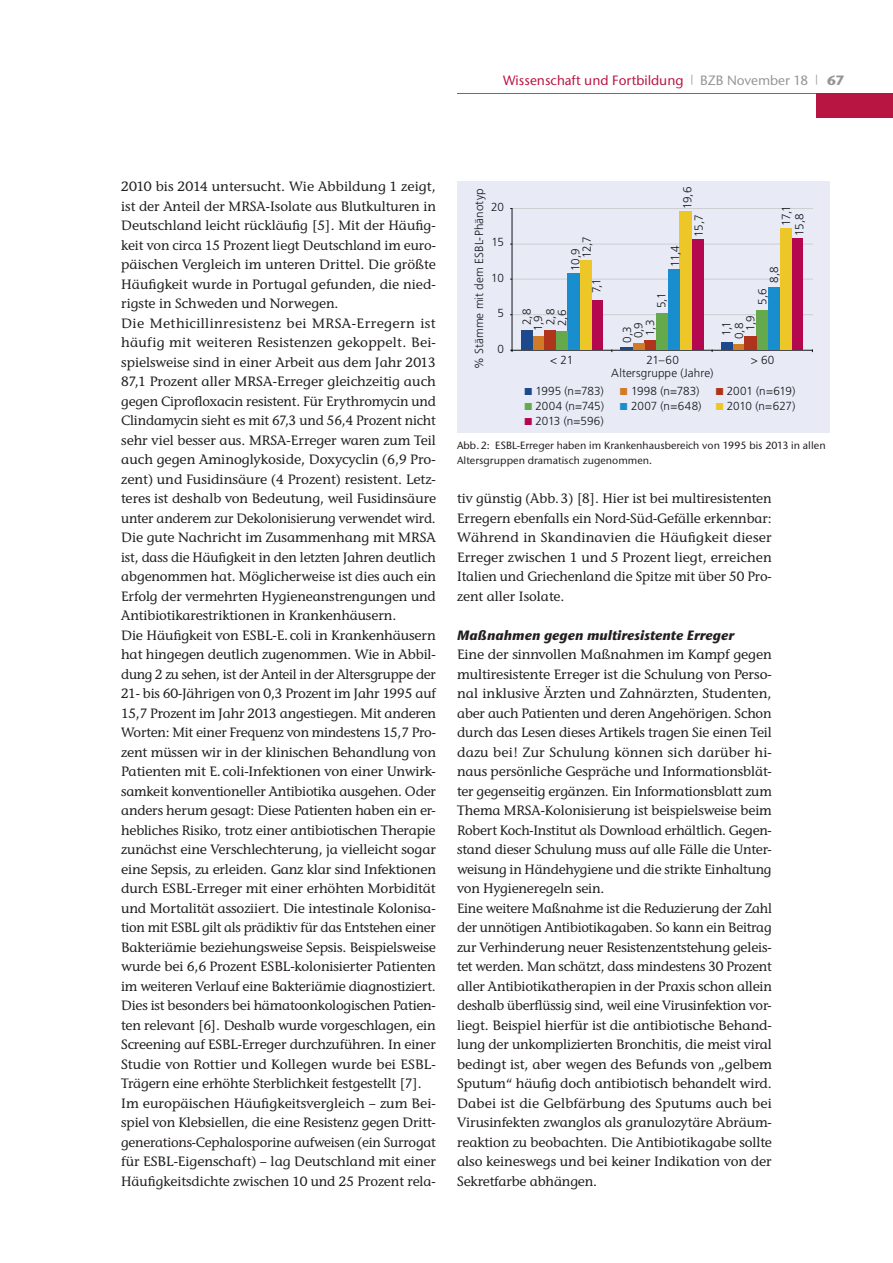
<style>
.page{position:relative;width:893px;height:1263px;background:#fff}
.page>*{position:absolute;margin:0;border:0;box-sizing:border-box;transform-origin:0 0}
.t1{font:500 13.5px/19.5px "Stone Inf ITC Std";letter-spacing:-.01em;color:#231f20}
.t2{font:500 13.5px "Stone Sans ITC Std";color:#b91542}
.t3{font:italic 700 13.5px "Stone Sans ITC Std";color:#231f20}
.t4{font:300 11.7px "Frutiger LT";letter-spacing:.005em;color:#141819}
.t5{font:500 10.5px/15px "Stone Sans ITC Std";letter-spacing:.005em;color:#231f20}
.s1{color:#939598}
.s2{font-weight:700;color:#939598}
.s3{font-family:"European Pi Three";font-weight:400;color:#1d488b}
.s4{font-family:"European Pi Three";font-weight:400;color:#d27b26}
.s5{font-family:"European Pi Three";font-weight:400;color:#ae351c}
.s6{font-family:"European Pi Three";font-weight:400;color:#64aa4d}
.s7{font-family:"European Pi Three";font-weight:400;color:#188ece}
.s8{font-family:"European Pi Three";font-weight:400;color:#edc627}
.s9{font-family:"European Pi Three";font-weight:400;color:#b3074f}
</style>
<div class="page">
<div style="left:457px;top:182px;width:372px;height:251px;background:#e8eaf6"></div>
<hr style="left:512px;top:208px;width:300px;height:1px;background:#cdcfd0">
<hr style="left:512px;top:244px;width:300px;height:1px;background:#cdcfd0">
<hr style="left:512px;top:279px;width:300px;height:1px;background:#cdcfd0">
<hr style="left:512px;top:314px;width:300px;height:1px;background:#cdcfd0">
<hr style="left:512px;top:209px;width:1px;height:141px;background:#141819">
<hr style="left:512px;top:350px;width:300px;height:1px;background:#141819">
<div style="left:591px;top:300px;width:12px;height:50px;background:#b3074f"></div>
<div style="left:692px;top:239px;width:11px;height:111px;background:#b3074f"></div>
<div style="left:791px;top:238px;width:12px;height:112px;background:#b3074f"></div>
<div style="left:580px;top:260px;width:11px;height:90px;background:#edc627"></div>
<div style="left:679px;top:211px;width:13px;height:139px;background:#edc627"></div>
<div style="left:780px;top:229px;width:11px;height:121px;background:#edc627"></div>
<div style="left:567px;top:273px;width:13px;height:77px;background:#188ece"></div>
<div style="left:668px;top:269px;width:11px;height:81px;background:#188ece"></div>
<div style="left:768px;top:288px;width:12px;height:62px;background:#188ece"></div>
<div style="left:556px;top:332px;width:11px;height:18px;background:#64aa4d"></div>
<div style="left:656px;top:314px;width:12px;height:36px;background:#64aa4d"></div>
<div style="left:756px;top:311px;width:12px;height:39px;background:#64aa4d"></div>
<div style="left:544px;top:330px;width:12px;height:20px;background:#ae351c"></div>
<div style="left:644px;top:341px;width:12px;height:9px;background:#ae351c"></div>
<div style="left:744px;top:337px;width:12px;height:13px;background:#ae351c"></div>
<div style="left:532px;top:337px;width:12px;height:13px;background:#d27b26"></div>
<div style="left:633px;top:344px;width:11px;height:6px;background:#d27b26"></div>
<div style="left:732px;top:345px;width:12px;height:5px;background:#d27b26"></div>
<div style="left:521px;top:330px;width:11px;height:20px;background:#1d488b"></div>
<svg style="left:621px;top:348px;width:12px;height:2px"></svg>
<div style="left:721px;top:343px;width:11px;height:7px;background:#1d488b"></div>
<hr style="left:457px;top:94px;width:436px;height:1px;background:#6f6f70">
<div style="left:816px;top:94px;width:77px;height:24px;background:#b91542"></div>
<p class="t2" style="left:503px;top:75px;width:343px">Wissenschaft und Fortbildung <sup>|</sup> <span class="s1">BZB November 18</span> <sup>|</sup> <span class="s2">67</span></p>
<p class="t1" style="left:121px;top:178px;width:316px">2010 bis 2014 untersucht. Wie Abbildung 1 zeigt, ist der Anteil der MRSA-Isolate aus Blutkulturen in Deutschland leicht rückläufig [5]. Mit der Häufig&shy;keit von circa 15 Prozent liegt Deutschland im euro&shy;päischen Vergleich im unteren Drittel. Die größte Häufigkeit wurde in Portugal gefunden, die nied&shy;rigste in Schweden und Norwegen.<br>Die Methicillinresistenz bei MRSA-Erregern ist häufig mit weiteren Resistenzen gekoppelt. Bei&shy;spielsweise sind in einer Arbeit aus dem Jahr 2013<br>87,1 Prozent aller MRSA-Erreger gleichzeitig auch gegen Ciprofloxacin resistent. Für Erythromycin und Clindamycin sieht es mit 67,3 und 56,4 Prozent nicht sehr viel besser aus. MRSA-Erreger waren zum Teil auch gegen Aminoglykoside, Doxycyclin (6,9 Pro&shy;zent) und Fusidinsäure (4 Prozent) resistent. Letz&shy;teres ist deshalb von Bedeutung, weil Fusidinsäure unter anderem zur Dekolonisierung verwendet wird.<br>Die gute Nachricht im Zusammenhang mit MRSA ist, dass die Häufigkeit in den letzten Jahren deutlich abgenommen hat. Möglicherweise ist dies auch ein Erfolg der vermehrten Hygieneanstrengungen und Antibiotikarestriktionen in Krankenhäusern.<br>Die Häufigkeit von ESBL-E. coli in Krankenhäusern hat hingegen deutlich zugenommen. Wie in Abbil&shy;dung 2 zu sehen, ist der Anteil in der Altersgruppe der 21- bis 60-Jährigen von 0,3 Prozent im Jahr 1995 auf 15,7 Prozent im Jahr 2013 angestiegen. Mit anderen Worten: Mit einer Frequenz von mindestens 15,7 Pro&shy;zent müssen wir in der klinischen Behandlung von Patienten mit E. coli-Infektionen von einer Unwirk&shy;samkeit konventioneller Antibiotika ausgehen. Oder anders herum gesagt: Diese Patienten haben ein er&shy;hebliches Risiko, trotz einer antibiotischen Therapie zunächst eine Verschlechterung, ja vielleicht sogar eine Sepsis, zu erleiden. Ganz klar sind Infektionen durch ESBL-Erreger mit einer erhöhten Morbidität und Mortalität assoziiert. Die intestinale Kolonisa&shy;tion mit ESBL gilt als prädiktiv für das Entstehen einer Bakteriämie beziehungsweise Sepsis. Beispielsweise wurde bei 6,6 Prozent ESBL-kolonisierter Patienten im weiteren Verlauf eine Bakteriämie diagnostiziert.<br>Dies ist besonders bei hämatoonkologischen Patien&shy;ten relevant [6]. Deshalb wurde vorgeschlagen, ein Screening auf ESBL-Erreger durchzuführen. In einer Studie von Rottier und Kollegen wurde bei ESBL-Trägern eine erhöhte Sterblichkeit festgestellt [7].<br>Im europäischen Häufigkeitsvergleich – zum Bei&shy;spiel von Klebsiellen, die eine Resistenz gegen Dritt&shy;generations-Cephalosporine aufweisen (ein Surrogat für ESBL-Eigenschaft) – lag Deutschland mit einer Häufigkeitsdichte zwischen 10 und 25 Prozent rela-</p>
<p class="t4" style="left:474px;top:369px;width:182px;rotate:-90deg">% Stämme mit dem ESBL-Phänotyp</p>
<p class="t4" style="left:491px;top:202px;width:14px">20</p>
<p class="t4" style="left:491px;top:238px;width:14px">15</p>
<p class="t4" style="left:491px;top:273px;width:14px">10</p>
<p class="t4" style="left:497px;top:308px;width:8px">5</p>
<p class="t4" style="left:497px;top:344px;width:8px">0</p>
<p class="t4" style="left:582px;top:258px;width:23px;rotate:-90deg">12,7</p>
<p class="t4" style="left:571px;top:271px;width:24px;rotate:-90deg">10,9</p>
<p class="t4" style="left:592px;top:293px;width:16px;rotate:-90deg">7,1</p>
<p class="t4" style="left:683px;top:209px;width:24px;rotate:-90deg">19,6</p>
<p class="t4" style="left:781px;top:226px;width:22px;rotate:-90deg">17,1</p>
<p class="t4" style="left:694px;top:237px;width:23px;rotate:-90deg">15,7</p>
<p class="t4" style="left:795px;top:236px;width:24px;rotate:-90deg">15,8</p>
<p class="t4" style="left:670px;top:267px;width:23px;rotate:-90deg">11,4</p>
<p class="t4" style="left:657px;top:308px;width:17px;rotate:-90deg">5,1</p>
<p class="t4" style="left:769px;top:283px;width:18px;rotate:-90deg">8,8</p>
<p class="t4" style="left:758px;top:305px;width:18px;rotate:-90deg">5,6</p>
<p class="t4" style="left:522px;top:325px;width:18px;rotate:-90deg">2,8</p>
<p class="t4" style="left:546px;top:325px;width:18px;rotate:-90deg">2,8</p>
<p class="t4" style="left:557px;top:326px;width:18px;rotate:-90deg">2,6</p>
<p class="t4" style="left:746px;top:331px;width:17px;rotate:-90deg">1,9</p>
<p class="t4" style="left:533px;top:331px;width:17px;rotate:-90deg">1,9</p>
<p class="t4" style="left:722px;top:336px;width:16px;rotate:-90deg">1,1</p>
<p class="t4" style="left:645px;top:335px;width:17px;rotate:-90deg">1,3</p>
<p class="t4" style="left:634px;top:338px;width:18px;rotate:-90deg">0,9</p>
<p class="t4" style="left:734px;top:339px;width:18px;rotate:-90deg">0,8</p>
<p class="t4" style="left:622px;top:343px;width:18px;rotate:-90deg">0,3</p>
<p class="t4" style="left:550px;top:355px;width:24px">&lt; 21</p>
<p class="t4" style="left:646px;top:355px;width:34px">21–60</p>
<p class="t4" style="left:751px;top:355px;width:25px">&gt; 60</p>
<p class="t4" style="left:611px;top:368px;width:104px">Altersgruppe (Jahre)</p>
<p class="t4" style="left:524px;top:386px;width:81px"><span class="s3">-</span> 1995 (n=783)</p>
<p class="t4" style="left:620px;top:386px;width:81px"><span class="s4">-</span> 1998 (n=783)</p>
<p class="t4" style="left:716px;top:386px;width:81px"><span class="s5">-</span> 2001 (n=619)</p>
<p class="t4" style="left:524px;top:401px;width:81px"><span class="s6">-</span> 2004 (n=745)</p>
<p class="t4" style="left:620px;top:401px;width:177px"><span class="s7">-</span> 2007 (n=648) <span class="s8">-</span> 2010 (n=627)</p>
<p class="t4" style="left:524px;top:416px;width:81px"><span class="s9">-</span> 2013 (n=596)</p>
<p class="t5" style="left:457px;top:439px;width:370px">Abb. 2: ESBL-Erreger haben im Krankenhausbereich von 1995 bis 2013 in allen<br>Altersgruppen dramatisch zugenommen.</p>
<p class="t1" style="left:457px;top:490px;width:316px;text-align:justify">tiv günstig (Abb. 3) [8]. Hier ist bei multiresistenten Erregern ebenfalls ein Nord-Süd-Gefälle erkennbar:<br>Während in Skandinavien die Häufigkeit dieser Erreger zwischen 1 und 5 Prozent liegt, erreichen Italien und Griechenland die Spitze mit über 50 Pro&shy;zent aller Isolate.</p>
<p class="t3" style="left:457px;top:630px;width:279px">Maßnahmen gegen multiresistente Erreger</p>
<p class="t1" style="left:457px;top:646px;width:316px">Eine der sinnvollen Maßnahmen im Kampf gegen multiresistente Erreger ist die Schulung von Perso&shy;nal inklusive Ärzten und Zahnärzten, Studenten, aber auch Patienten und deren Angehörigen. Schon durch das Lesen dieses Artikels tragen Sie einen Teil dazu bei! Zur Schulung können sich darüber hi&shy;naus persönliche Gespräche und Informationsblät&shy;ter gegenseitig ergänzen. Ein Informationsblatt zum Thema MRSA-Kolonisierung ist beispielsweise beim Robert Koch-Institut als Download erhältlich. Gegen&shy;stand dieser Schulung muss auf alle Fälle die Unter&shy;weisung in Händehygiene und die strikte Einhaltung von Hygieneregeln sein.<br>Eine weitere Maßnahme ist die Reduzierung der Zahl der unnötigen Antibiotikagaben. So kann ein Beitrag zur Verhinderung neuer Resistenzentstehung geleis&shy;tet werden. Man schätzt, dass mindestens 30 Prozent aller Antibiotikatherapien in der Praxis schon allein deshalb überflüssig sind, weil eine Virusinfektion vor&shy;liegt. Beispiel hierfür ist die antibiotische Behand&shy;lung der unkomplizierten Bronchitis, die meist viral bedingt ist, aber wegen des Befunds von „gelbem Sputum“ häufig doch antibiotisch behandelt wird.<br>Dabei ist die Gelbfärbung des Sputums auch bei Virusinfekten zwanglos als granulozytäre Abräum&shy;reaktion zu beobachten. Die Antibiotikagabe sollte also keineswegs und bei keiner Indikation von der Sekretfarbe abhängen.</p>
</div>
